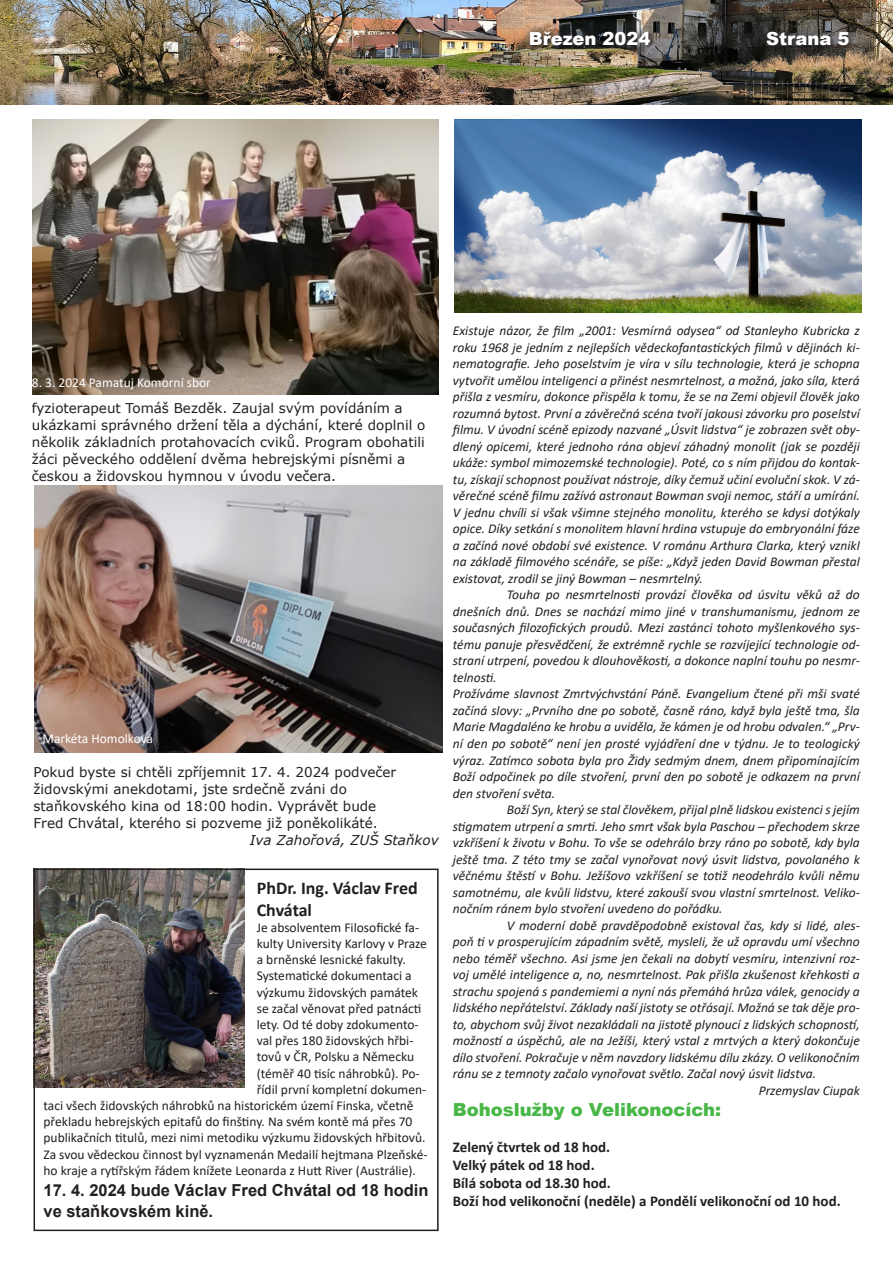
<style>
.page{position:relative;width:893px;height:1263px;background:#fff}
.page>*{position:absolute;margin:0;border:0;box-sizing:border-box;transform-origin:0 0}
.t1{font:700 18px/21.6px "Calibri";color:#231f20}
.t2{font:900 18px "Arial";color:#49b748}
.t3{font:900 18px "Arial";color:#fff}
.t4{font:700 16.5px/21px "Arial";color:#231f20}
.t5{font:700 15px "Calibri";color:#231f20}
.t6{font:italic 13.5px/16.5px "Calibri";color:#231f20;text-align:justify}
.t7{font:13.5px "Calibri";color:#231f20}
.t8{font:13.5px/17px "Verdana";color:#231f20}
.t9{font:13.5px "Calibri";color:#fff}
.t10{font:italic 13.5px "Verdana";color:#231f20}
</style>
<div class="page">
<img style="left:0;top:0;width:893px;height:105px">
<svg style="left:764px;top:30px;width:90px;height:21px;background:#3d3b39"></svg>
<svg style="left:527px;top:29px;width:129px;height:22px;background:#46413a"></svg>
<img style="left:454px;top:119px;width:407px;height:193px">
<img style="left:34px;top:486px;width:408px;height:266px">
<img style="left:32px;top:119px;width:407px;height:275px">
<img style="left:37px;top:871px;width:207px;height:216px">
<div style="left:34px;top:868px;width:405px;height:363px;border:2px solid #231f20"></div>
<p class="t3" style="left:529px;top:25px;width:123px">Březen 2024</p>
<p class="t3" style="left:766px;top:26px;width:85px">Strana 5</p>
<p class="t9" style="left:32px;top:373px;width:181px">8. 3. 2024 Pamatuj Komorní sbor</p>
<p class="t8" style="left:32px;top:400px;width:395px">fyzioterapeut Tomáš Bezděk. Zaujal svým povídáním a ukázkami správného držení těla a dýchání, které doplnil o několik základních protahovacích cviků. Program obohatili žáci pěveckého oddělení dvěma hebrejskými písněmi a českou a židovskou hymnou v úvodu večera.</p>
<p class="t9" style="left:43px;top:729px;width:112px">Markéta Homolková</p>
<p class="t8" style="left:34px;top:763px;width:364px">Pokud byste si chtěli zpříjemnit 17. 4. 2024 podvečer židovskými anekdotami, jste srdečně zváni do staňkovského kina od 18:00 hodin. Vyprávět bude</p>
<p class="t8" style="left:34px;top:814px;width:346px">Fred Chvátal, kterého si pozveme již poněkolikáté.</p>
<p class="t10" style="left:250px;top:830px;width:190px">Iva Zahořová, ZUŠ Staňkov</p>
<p class="t1" style="left:257px;top:877px;width:163px">PhDr. Ing. Václav Fred<br>Chvátal</p>
<p class="t7" style="left:257px;top:918px;width:164px">Je absolventem Filosofické fa-</p>
<p class="t7" style="left:257px;top:934px;width:172px">kulty University Karlovy v Praze</p>
<p class="t7" style="left:257px;top:950px;width:151px">a brněnské lesnické fakulty.</p>
<p class="t7" style="left:257px;top:966px;width:156px">Systematické dokumentaci a</p>
<p class="t7" style="left:257px;top:983px;width:163px">výzkumu židovských památek</p>
<p class="t7" style="left:257px;top:999px;width:166px">se začal věnovat před patnácti</p>
<p class="t7" style="left:257px;top:1015px;width:163px">lety. Od té doby zdokumento-</p>
<p class="t7" style="left:257px;top:1031px;width:158px">val přes 180 židovských hřbi-</p>
<p class="t7" style="left:257px;top:1047px;width:159px">tovů v ČR, Polsku a Německu</p>
<p class="t7" style="left:257px;top:1064px;width:164px">(téměř 40 tisíc náhrobků). Po-</p>
<p class="t7" style="left:257px;top:1080px;width:171px">řídil první kompletní dokumen-</p>
<p class="t7" style="left:44px;top:1096px;width:372px">taci všech židovských náhrobků na historickém území Finska, včetně</p>
<p class="t7" style="left:44px;top:1112px;width:370px">překladu hebrejských epitafů do finštiny. Na svém kontě má přes 70</p>
<p class="t7" style="left:44px;top:1128px;width:383px">publikačních titulů, mezi nimi metodiku výzkumu židovských hřbitovů.</p>
<p class="t7" style="left:44px;top:1145px;width:385px">Za svou vědeckou činnost byl vyznamenán Medailí hejtmana Plzeňské-</p>
<p class="t7" style="left:44px;top:1161px;width:374px">ho kraje a rytířským řádem knížete Leonarda z Hutt River (Austrálie).</p>
<p class="t4" style="left:44px;top:1180px;width:387px">17. 4. 2024 bude Václav Fred Chvátal od 18 hodin ve staňkovském kině.</p>
<p class="t6" style="left:453px;top:322px;width:408px">Existuje názor, že film „2001: Vesmírná odysea“ od Stanleyho Kubricka z roku 1968 je jedním z nejlepších vědeckofantastických filmů v dějinách ki&shy;nematografie. Jeho poselstvím je víra v sílu technologie, která je schopna vytvořit umělou inteligenci a přinést nesmrtelnost, a možná, jako síla, která přišla z vesmíru, dokonce přispěla k tomu, že se na Zemi objevil člověk jako rozumná bytost. První a závěrečná scéna tvoří jakousi závorku pro poselství filmu. V úvodní scéně epizody nazvané „Úsvit lidstva“ je zobrazen svět oby&shy;dlený opicemi, které jednoho rána objeví záhadný monolit (jak se později ukáže: symbol mimozemské technologie). Poté, co s ním přijdou do kontak&shy;tu, získají schopnost používat nástroje, díky čemuž učiní evoluční skok. V zá&shy;věrečné scéně filmu zažívá astronaut Bowman svoji nemoc, stáří a umírání.<br>V jednu chvíli si však všimne stejného monolitu, kterého se kdysi dotýkaly opice. Díky setkání s monolitem hlavní hrdina vstupuje do embryonální fáze a začíná nové období své existence. V románu Arthura Clarka, který vznikl na základě filmového scénáře, se píše: „Když jeden David Bowman přestal existovat, zrodil se jiný Bowman – nesmrtelný.</p>
<p class="t6" style="left:453px;top:586px;width:408px;text-indent:54px">Touha po nesmrtelnosti provází člověka od úsvitu věků až do dnešních dnů. Dnes se nachází mimo jiné v transhumanismu, jednom ze současných filozofických proudů. Mezi zastánci tohoto myšlenkového sys&shy;tému panuje přesvědčení, že extrémně rychle se rozvíjející technologie od&shy;straní utrpení, povedou k dlouhověkosti, a dokonce naplní touhu po nesmr&shy;telnosti.</p>
<p class="t6" style="left:453px;top:685px;width:408px">Prožíváme slavnost Zmrtvýchvstání Páně. Evangelium čtené při mši svaté začíná slovy: „Prvního dne po sobotě, časně ráno, když byla ještě tma, šla Marie Magdaléna ke hrobu a uviděla, že kámen je od hrobu odvalen.“ „Prv&shy;ní den po sobotě“ není jen prosté vyjádření dne v týdnu. Je to teologický výraz. Zatímco sobota byla pro Židy sedmým dnem, dnem připomínajícím Boží odpočinek po díle stvoření, první den po sobotě je odkazem na první den stvoření světa.</p>
<p class="t6" style="left:453px;top:801px;width:408px;text-indent:54px">Boží Syn, který se stal člověkem, přijal plně lidskou existenci s jejím stigmatem utrpení a smrti. Jeho smrt však byla Paschou – přechodem skrze vzkříšení k životu v Bohu. To vše se odehrálo brzy ráno po sobotě, kdy byla ještě tma. Z této tmy se začal vynořovat nový úsvit lidstva, povolaného k věčnému štěstí v Bohu. Ježíšovo vzkříšení se totiž neodehrálo kvůli němu samotnému, ale kvůli lidstvu, které zakouší svou vlastní smrtelnost. Veliko&shy;nočním ránem bylo stvoření uvedeno do pořádku.</p>
<p class="t6" style="left:453px;top:916px;width:408px;text-indent:54px">V moderní době pravděpodobně existoval čas, kdy si lidé, ales&shy;poň ti v prosperujícím západním světě, mysleli, že už opravdu umí všechno nebo téměř všechno. Asi jsme jen čekali na dobytí vesmíru, intenzivní roz&shy;voj umělé inteligence a, no, nesmrtelnost. Pak přišla zkušenost křehkosti a strachu spojená s pandemiemi a nyní nás přemáhá hrůza válek, genocidy a lidského nepřátelství. Základy naší jistoty se otřásají. Možná se tak děje pro&shy;to, abychom svůj život nezakládali na jistotě plynoucí z lidských schopností, možností a úspěchů, ale na Ježíši, který vstal z mrtvých a který dokončuje dílo stvoření. Pokračuje v něm navzdory lidskému dílu zkázy. O velikonočním ránu se z temnoty začalo vynořovat světlo. Začal nový úsvit lidstva.</p>
<p class="t6" style="left:759px;top:1081px;width:103px">Przemyslav Ciupak</p>
<p class="t2" style="left:453px;top:1097px;width:270px">Bohoslužby o Velikonocích:</p>
<p class="t5" style="left:453px;top:1136px;width:159px">Zelený čtvrtek od 18 hod.</p>
<p class="t5" style="left:453px;top:1154px;width:143px">Velký pátek od 18 hod.</p>
<p class="t5" style="left:453px;top:1172px;width:160px">Bílá sobota od 18.30 hod.</p>
<p class="t5" style="left:453px;top:1190px;width:389px">Boží hod velikonoční (neděle) a Pondělí velikonoční od 10 hod.</p>
</div>
